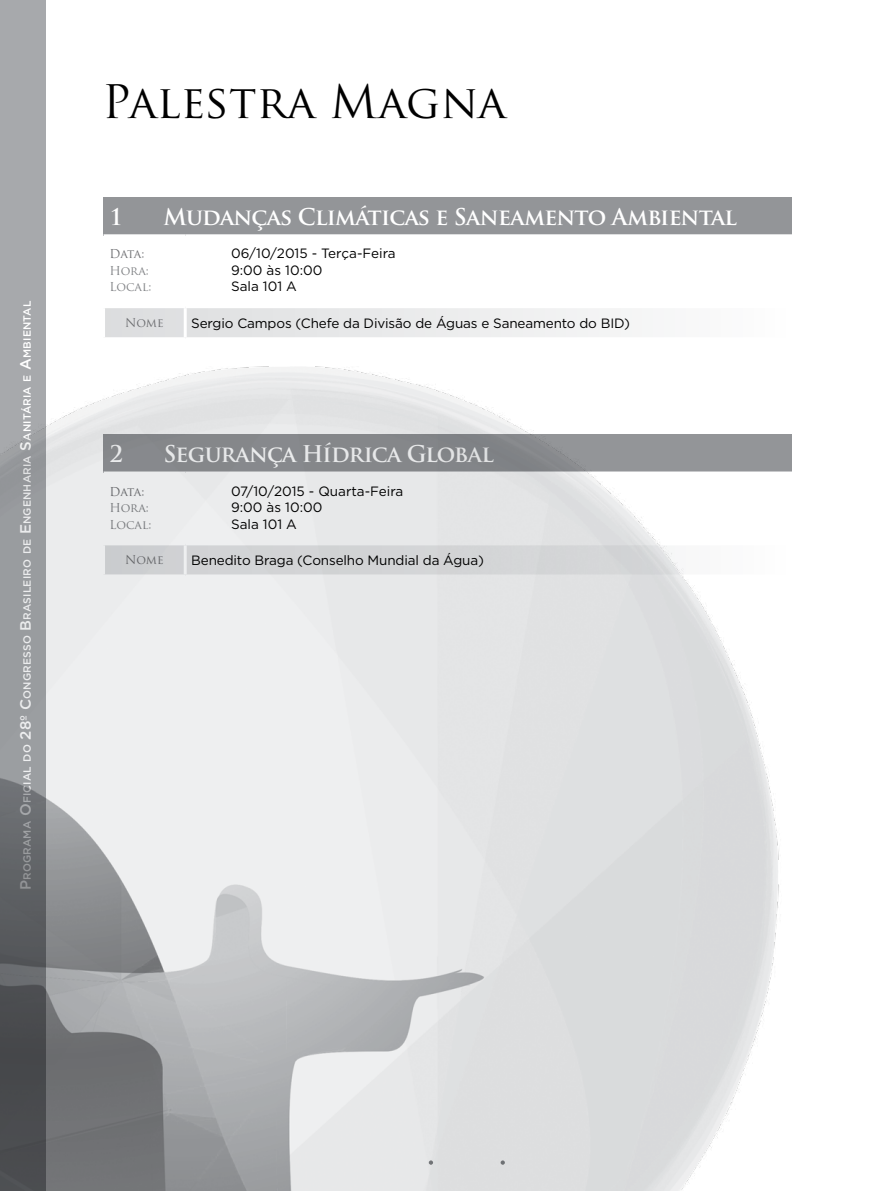
<style>
.page{position:relative;width:893px;height:1191px;background:#fff}
.page>*{position:absolute;margin:0;border:0;box-sizing:border-box;transform-origin:0 0}
.t1{font:45px "Trajan Pro";color:#000}
.t2{font:700 22.5px "Trajan Pro";letter-spacing:-.03em;color:#fff}
.t3{font:13.5px "Gotham";letter-spacing:-.01em;color:#000}
.t4{font:12px "Trajan Pro";color:#808285}
.t5{font:12px "Trajan Pro";letter-spacing:-.015em;color:#6d6e71}
.t6{font:500 10.5px "Gotham";letter-spacing:.015em;color:#fff}
.s1{font-size:15px}
</style>
<div class="page">
<div style="left:0;top:0;width:46px;height:1191px;background:#a7a9ac"></div>
<img style="left:0;top:367px;width:792px;height:824px">
<div style="left:104px;top:198px;width:688px;height:38px;background:#939598"></div>
<svg style="left:105px;top:308px;width:527px;height:29px"></svg>
<hr style="left:104px;top:234px;width:81px;height:3px;background:#fff">
<hr style="left:185px;top:234px;width:607px;height:3px;background:#fff">
<hr style="left:184px;top:308px;width:3px;height:29px;background:#fff">
<div style="left:104px;top:435px;width:688px;height:38px;background:#87898d"></div>
<svg style="left:104px;top:474px;width:688px;height:68px;fill:#ebeced"></svg>
<svg style="left:105px;top:545px;width:686px;height:29px"></svg>
<hr style="left:104px;top:471px;width:81px;height:3px;background:#fff">
<hr style="left:185px;top:471px;width:607px;height:3px;background:#fff">
<hr style="left:185px;top:542px;width:609px;height:3px;background:#fff">
<hr style="left:185px;top:574px;width:609px;height:3px;background:#fff">
<hr style="left:184px;top:545px;width:3px;height:29px;background:#fff">
<hr style="left:102px;top:542px;width:83px;height:3px;background:#fff">
<hr style="left:102px;top:574px;width:83px;height:3px;background:#fff">
<hr style="left:102px;top:545px;width:3px;height:29px;background:#fff">
<hr style="left:791px;top:545px;width:3px;height:29px;background:#fff">
<p class="t6" style="left:20px;top:890px;width:591px;rotate:-90deg"><span class="s1">P</span>rograma <span class="s1">O</span> ficial do <span class="s1">28º C</span>ongresso <span class="s1">B</span>rasileiro de <span class="s1">E</span> ngenharia <span class="s1">S</span>anitária e <span class="s1">A</span>mbiental</p>
<h1 class="t1" style="left:102px;top:73px;width:405px">Palestra Magna</h1>
<h2 class="t2" style="left:110px;top:203px;width:15px">1</h2>
<h2 class="t2" style="left:164px;top:203px;width:575px">Mudanças Climáticas e Saneamento Ambiental</h2>
<p class="t5" style="left:110px;top:246px;width:36px">Data:</p>
<p class="t3" style="left:231px;top:245px;width:166px">06/10/2015 - Terça-Feira</p>
<p class="t4" style="left:110px;top:263px;width:41px">Hora:</p>
<p class="t3" style="left:231px;top:261px;width:93px">9:00 às 10:00</p>
<p class="t4" style="left:110px;top:279px;width:43px">Local:</p>
<p class="t3" style="left:231px;top:278px;width:67px">Sala 101 A</p>
<p class="t5" style="left:125px;top:315px;width:40px">Nome</p>
<p class="t3" style="left:191px;top:315px;width:440px">Sergio Campos (Chefe da Divisão de Águas e Saneamento do BID)</p>
<h2 class="t2" style="left:110px;top:440px;width:15px">2</h2>
<h2 class="t2" style="left:164px;top:440px;width:332px">Segurança Hídrica Global</h2>
<p class="t5" style="left:110px;top:483px;width:36px">Data:</p>
<p class="t3" style="left:231px;top:482px;width:174px">07/10/2015 - Quarta-Feira</p>
<p class="t4" style="left:110px;top:500px;width:41px">Hora:</p>
<p class="t3" style="left:231px;top:499px;width:93px">9:00 às 10:00</p>
<p class="t4" style="left:110px;top:516px;width:43px">Local:</p>
<p class="t3" style="left:231px;top:515px;width:67px">Sala 101 A</p>
<p class="t5" style="left:125px;top:552px;width:40px">Nome</p>
<p class="t3" style="left:191px;top:552px;width:294px">Benedito Braga (Conselho Mundial da Água)</p>
</div>
